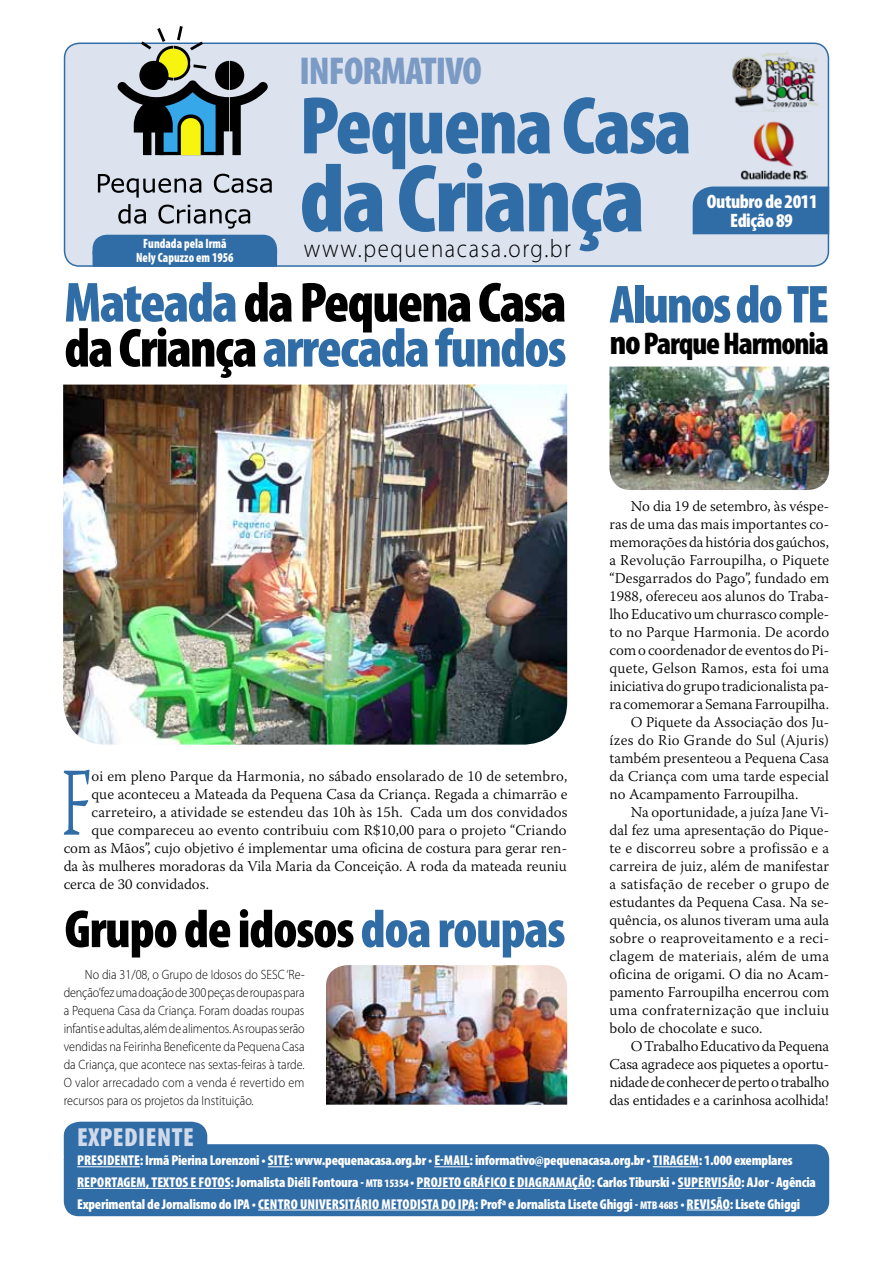
<style>
.page{position:relative;width:893px;height:1263px;background:#fff}
.page>*{position:absolute;margin:0;border:0;box-sizing:border-box;transform-origin:0 0}
._01__Título{font:900 condensed 97.5px "Myriad Pro";letter-spacing:-.025em;color:#306da7}
._03__Capitular{font:300 96.9px "Warnock Pro";color:#306da7;scale:.6 1}
._01__Título-2{font:900 condensed 82.5px "Myriad Pro";letter-spacing:-.025em;color:#306da7}
._01__Título-3{font:900 condensed 57px "Myriad Pro";letter-spacing:-.03em;color:#000}
._01__Título-4{font:900 condensed 55.5px "Myriad Pro";letter-spacing:-.03em;color:#306da7}
._01__Título-5{font:900 condensed 54px "Myriad Pro";letter-spacing:-.025em;color:#000}
._01__Título-6{font:900 condensed 54px "Myriad Pro";letter-spacing:-.04em;color:#306da7}
._01__Título-7{font:900 condensed 39px "Myriad Pro";letter-spacing:-.025em;color:#7b9ac4}
._01__Título-8{font:900 condensed 31.5px "Myriad Pro";letter-spacing:-.035em;color:#000}
._07__Crédito_foto{font:900 condensed 26.25px "Myriad Pro";letter-spacing:.02em;color:#d1daeb}
._10__Textos_box_10_1{font:300 25.5px "Myriad Pro";letter-spacing:.07em;color:#000;scale:.9 1}
._08__Títulos_box{font:900 condensed 19.5px "Myriad Pro";letter-spacing:-.025em;color:#fff}
._04__Textos_10_12{font:300 15px/18px "Warnock Pro";letter-spacing:-.005em;color:#000;text-align:justify}
._03__Capitular-2{font:300 15px "Warnock Pro";color:#000}
._15__Expediente{font:900 condensed 14.25px/21.6px "Myriad Pro";letter-spacing:-.015em;color:#fff}
._10__Textos_box_10_1-2{font:300 13.5px/18px "Myriad Pro";color:#000;text-align:justify;scale:.9 1}
._10__Textos_box_10_1-3{font:900 condensed 13.5px "Myriad Pro";color:#fff;scale:.9 1}
.s1{color:#306da7}
.s2{color:#000}
.s3{font-size:34.5px}
.s4{font-size:11.25px}
</style>
<div class="page">
<div style="left:65px;top:43px;width:763px;height:223px;background:#dce3ef;border-radius:15px"></div>
<div style="left:64px;top:43px;width:765px;height:224px;border:2px solid #306da7;border-radius:15px"></div>
<div style="left:93px;top:251px;width:184px;height:16px;background:#306da7"></div>
<div style="left:93px;top:235px;width:183px;height:31px;background:#306da7;border-radius:13px"></div>
<div style="left:93px;top:235px;width:184px;height:32px;border:2px solid #306da7;border-radius:13px"></div>
<svg style="left:98px;top:174px;width:174px;height:55px"></svg>
<svg style="left:117px;top:26px;width:151px;height:129px"></svg>
<div style="left:64px;top:1122px;width:143px;height:33px;background:#306da7"></div>
<div style="left:64px;top:1144px;width:765px;height:72px;background:#306da7;border-radius:15px"></div>
<hr style="left:77px;top:1166px;width:63px;height:1px;background:#fff">
<svg style="left:268px;top:1166px;width:21px;height:1px"></svg>
<hr style="left:434px;top:1166px;width:36px;height:1px;background:#fff">
<hr style="left:653px;top:1166px;width:46px;height:1px;background:#fff">
<hr style="left:77px;top:1188px;width:153px;height:1px;background:#fff">
<hr style="left:417px;top:1188px;width:175px;height:1px;background:#fff">
<hr style="left:678px;top:1188px;width:63px;height:1px;background:#fff">
<hr style="left:258px;top:1209px;width:217px;height:1px;background:#fff">
<hr style="left:687px;top:1209px;width:43px;height:1px;background:#fff">
<div style="left:693px;top:187px;width:136px;height:47px;background:#306da7"></div>
<img style="left:741px;top:121px;width:66px;height:59px">
<img style="left:732px;top:52px;width:87px;height:59px">
<img style="left:63px;top:385px;width:504px;height:360px">
<img style="left:609px;top:367px;width:220px;height:123px">
<img style="left:326px;top:965px;width:241px;height:140px">
<p class="_10__Textos_box_10_1-3" style="left:143px;top:235px;width:94px">Fundada pela Irmã</p>
<p class="_10__Textos_box_10_1-3" style="left:136px;top:249px;width:110px">Nely Capuzzo em 1956</p>
<p class="_01__Título-7" style="left:299px;top:46px;width:184px">INFORMATIVO</p>
<p class="_01__Título-2" style="left:299px;top:73px;width:394px">Pequena Casa</p>
<p class="_01__Título" style="left:299px;top:136px;width:347px">da Criança</p>
<p class="_10__Textos_box_10_1" style="left:304px;top:233px;width:298px">www.pequenacasa.org.br</p>
<p class="_08__Títulos_box" style="left:707px;top:189px;width:112px">Outubro de 2011</p>
<p class="_08__Títulos_box" style="left:730px;top:208px;width:64px">Edição 89</p>
<p class="_01__Título-3" style="left:64px;top:266px;width:504px"><span class="s1">Mateada</span> da Pequena Casa</p>
<p class="_01__Título-4" style="left:64px;top:312px;width:504px"><span class="s2">da Criança</span> arrecada fundos</p>
<p class="_01__Título-6" style="left:609px;top:270px;width:221px">Alunos do TE</p>
<p class="_01__Título-8" style="left:610px;top:323px;width:221px"><span class="s3">no</span> Parque Harmonia</p>
<p class="_03__Capitular" style="left:61px;top:744px;width:52px">F</p>
<p class="_03__Capitular-2" style="left:91px;top:767px;width:477px">oi em pleno Parque da Harmonia, no sábado ensolarado de 10 de setembro,</p>
<p class="_03__Capitular-2" style="left:91px;top:785px;width:477px">que aconteceu a Mateada da Pequena Casa da Criança. Regada a chimarrão e</p>
<p class="_03__Capitular-2" style="left:91px;top:803px;width:477px">carreteiro, a atividade se estendeu das 10h às 15h. Cada um dos convidados</p>
<p class="_03__Capitular-2" style="left:91px;top:821px;width:477px">que compareceu ao evento contribuiu com R$10,00 para o projeto “Criando</p>
<p class="_03__Capitular-2" style="left:64px;top:839px;width:505px">com as Mãos”, cujo objetivo é implementar uma oficina de costura para gerar ren-</p>
<p class="_03__Capitular-2" style="left:64px;top:857px;width:505px">da às mulheres moradoras da Vila Maria da Conceição. A roda da mateada reuniu</p>
<p class="_03__Capitular-2" style="left:64px;top:875px;width:147px">cerca de 30 convidados.</p>
<p class="_01__Título-5" style="left:65px;top:894px;width:502px">Grupo de idosos <span class="s1">doa roupas</span></p>
<p class="_10__Textos_box_10_1-2" style="left:64px;top:965px;width:269px;text-indent:21px">No dia 31/08, o Grupo de Idosos do SESC ‘Re&shy;denção’fez uma doação de 300 peças de roupas para a Pequena Casa da Criança. Foram doadas roupas infantis e adultas, além de alimentos. As roupas serão vendidas na Feirinha Beneficente da Pequena Casa da Criança, que acontece nas sextas-feiras à tarde.<br>O valor arrecadado com a venda é revertido em recursos para os projetos da Instituição.</p>
<p class="_07__Crédito_foto" style="left:77px;top:1120px;width:118px">EXPEDIENTE</p>
<p class="_04__Textos_10_12" style="left:609px;top:496px;width:221px;text-indent:21px">No dia 19 de setembro, às véspe&shy;ras de uma das mais importantes co&shy;memorações da história dos gaúchos, a Revolução Farroupilha, o Piquete “Desgarrados do Pago”, fundado em 1988, ofereceu aos alunos do Traba&shy;lho Educativo um churrasco comple&shy;to no Parque Harmonia. De acordo com o coordenador de eventos do Pi&shy;quete, Gelson Ramos, esta foi uma iniciativa do grupo tradicionalista pa&shy;ra comemorar a Semana Farroupilha.</p>
<p class="_04__Textos_10_12" style="left:609px;top:712px;width:221px;text-indent:21px">O Piquete da Associação dos Ju&shy;ízes do Rio Grande do Sul (Ajuris) também presenteou a Pequena Casa da Criança com uma tarde especial no Acampamento Farroupilha.</p>
<p class="_04__Textos_10_12" style="left:609px;top:802px;width:221px;text-indent:21px">Na oportunidade, a juíza Jane Vi&shy;dal fez uma apresentação do Pique&shy;te e discorreu sobre a profissão e a carreira de juiz, além de manifestar a satisfação de receber o grupo de estudantes da Pequena Casa. Na se&shy;quência, os alunos tiveram uma aula sobre o reaproveitamento e a reci&shy;clagem de materiais, além de uma oficina de origami. O dia no Acam&shy;pamento Farroupilha encerrou com uma confraternização que incluiu bolo de chocolate e suco.</p>
<p class="_04__Textos_10_12" style="left:609px;top:1036px;width:221px;text-indent:21px">O Trabalho Educativo da Pequena Casa agradece aos piquetes a oportu&shy;nidade de conhecer de perto o trabalho das entidades e a carinhosa acolhida!</p>
<p class="_15__Expediente" style="left:77px;top:1149px;width:740px">PRESIDENTE: Irmã Pierina Lorenzoni • SITE: www.pequenacasa.org.br • E-MAIL: informativo@pequenacasa.org.br • TIRAGEM: 1.000 exemplares<br>REPORTAGEM, TEXTOS E FOTOS: Jornalista Diéli Fontoura - <span class="s4">MTB 15354</span> • PROJETO GRÁFICO E DIAGRAMAÇÃO: Carlos Tiburski • SUPERVISÃO: AJor - Agência<br>Experimental de Jornalismo do IPA • CENTRO UNIVERSITÁRIO METODISTA DO IPA: Profª e Jornalista Lisete Ghiggi - <span class="s4">MTB 4685</span> • REVISÃO: Lisete Ghiggi</p>
</div>
